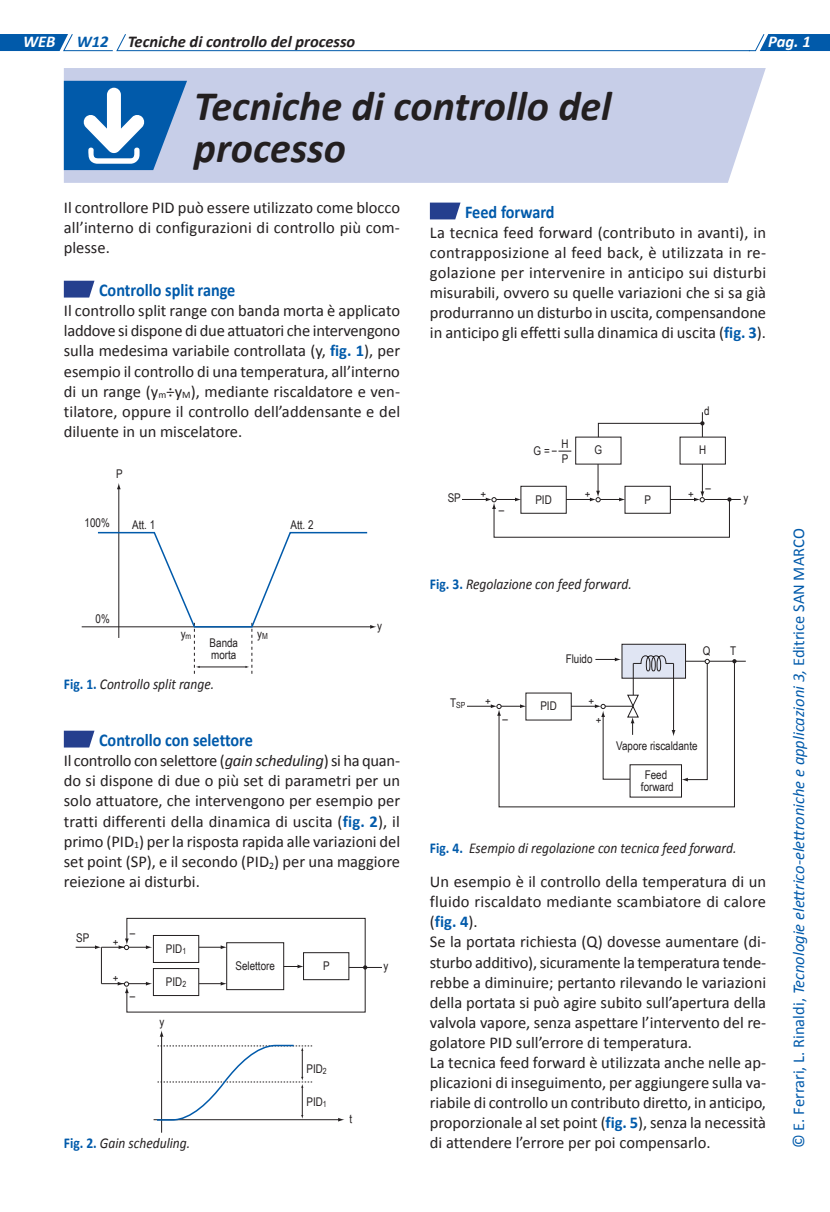
<style>
.page{position:relative;width:830px;height:1212px;background:#fff}
.page>*{position:absolute;margin:0;border:0;box-sizing:border-box;transform-origin:0 0}
.t1{font:italic 700 42px/42px "Calibri";color:#231f20}
.t2{font:700 18px "Calibri";color:#015aaa;scale:.9 1}
.t3{font:16.5px/20.1px "Calibri";color:#231f20;text-align:justify}
.t4{font:italic 16.5px "Calibri";color:#015aaa}
.t5{font:italic 700 16.5px "Calibri";color:#231f20}
.t6{font:italic 700 16.5px "Calibri";color:#fff}
.t7{font:italic 15px "Calibri";color:#231f20;scale:.9 1}
.t8{font:12px/12px "Arial Narrow";color:#231f20}
.t9{font:8.4px "Arial Narrow";color:#231f20}
.s1{color:#015aaa}
.s2{font-weight:700;color:#015aaa}
.s3{font-weight:700;font-style:normal;color:#015aaa}
.s4{font-style:italic}
.s5{font-size:12px}
.s6{font-style:normal}
</style>
<div class="page">
<svg style="left:0;top:34px;width:829px;height:17px"></svg>
<svg style="left:64px;top:281px;width:30px;height:17px"></svg>
<hr style="left:82px;top:626px;width:289px;height:1px;background:#231f20">
<hr style="left:118px;top:488px;width:1px;height:150px;background:#231f20">
<svg style="left:117px;top:483px;width:4px;height:6px"></svg>
<svg style="left:96px;top:531px;width:280px;height:143px"></svg>
<svg style="left:64px;top:731px;width:30px;height:16px"></svg>
<hr style="left:349px;top:967px;width:33px;height:1px;background:#231f20">
<svg style="left:76px;top:918px;width:291px;height:95px"></svg>
<hr style="left:153px;top:1119px;width:186px;height:1px;background:#231f20">
<svg style="left:338px;top:1118px;width:6px;height:3px"></svg>
<hr style="left:161px;top:1035px;width:1px;height:98px;background:#231f20">
<svg style="left:160px;top:1030px;width:3px;height:7px"></svg>
<svg style="left:155px;top:1044px;width:157px;height:77px"></svg>
<svg style="left:429px;top:203px;width:31px;height:16px"></svg>
<hr style="left:701px;top:412px;width:1px;height:81px;background:#231f20">
<div style="left:679px;top:437px;width:46px;height:27px;background:#fff"></div>
<hr style="left:704px;top:499px;width:36px;height:1px;background:#231f20">
<svg style="left:462px;top:464px;width:269px;height:74px"></svg>
<svg style="left:597px;top:421px;width:107px;height:17px"></svg>
<svg style="left:551px;top:451px;width:20px;height:1px"></svg>
<hr style="left:685px;top:661px;width:60px;height:1px;background:#231f20">
<div style="left:621px;top:644px;width:64px;height:34px;background:#e0e5f3"></div>
<div style="left:621px;top:644px;width:64px;height:34px;border:1px solid #231f20"></div>
<svg style="left:467px;top:655px;width:269px;height:152px"></svg>
<hr style="left:632px;top:663px;width:1px;height:32px;background:#231f20">
<div style="left:64px;top:68px;width:701px;height:115px;background:#c7cee8"></div>
<svg style="left:64px;top:81px;width:123px;height:89px"></svg>
<p class="t6" style="left:23px;top:32px;width:34px">WEB</p>
<p class="t5" style="left:77px;top:32px;width:280px"><span class="s1">W12</span> Tecniche di controllo del processo</p>
<h1 class="t1" style="left:194px;top:83px;width:419px">Tecniche di controllo del processo</h1>
<p class="t6" style="left:767px;top:32px;width:44px">Pag. 1</p>
<p class="t3" style="left:64px;top:197px;width:337px">Il controllore PID può essere utilizzato come blocco all’interno di configurazioni di controllo più com&shy;plesse.</p>
<p class="t2" style="left:99px;top:279px;width:153px">Controllo split range</p>
<p class="t3" style="left:64px;top:300px;width:337px">Il controllo split range con banda morta è applicato laddove si dispone di due attuatori che intervengono sulla medesima variabile controllata (y, <span class="s2">fig. 1</span>), per esempio il controllo di una temperatura, all’interno di un range (y<sub>m</sub>÷y<sub>M</sub>), mediante riscaldatore e ven&shy;tilatore, oppure il controllo dell’addensante e del diluente in un miscelatore.</p>
<p class="t8" style="left:116px;top:468px;width:8px">P</p>
<p class="t8" style="left:85px;top:517px;width:27px">100%</p>
<p class="t8" style="left:132px;top:518px;width:24px">Att. 1</p>
<p class="t8" style="left:290px;top:518px;width:24px">Att. 2</p>
<p class="t8" style="left:96px;top:613px;width:16px">0%</p>
<p class="t8" style="left:181px;top:627px;width:12px">y<sub>m</sub></p>
<p class="t8" style="left:257px;top:628px;width:12px">y<sub>M</sub></p>
<p class="t8" style="left:209px;top:636px;width:30px">Banda morta</p>
<p class="t7" style="left:64px;top:675px;width:169px"><span class="s3">Fig. 1.</span> Controllo split range.</p>
<p class="t8" style="left:377px;top:620px;width:6px">y</p>
<p class="t2" style="left:99px;top:728px;width:172px">Controllo con selettore</p>
<p class="t3" style="left:64px;top:749px;width:337px">Il controllo con selettore (<span class="s4">gain scheduling</span>) si ha quan&shy;do si dispone di due o più set di parametri per un solo attuatore, che intervengono per esempio per tratti differenti della dinamica di uscita (<span class="s2">fig. 2</span>), il primo (PID<sub>1</sub>) per la risposta rapida alle variazioni del set point (SP), e il secondo (PID<sub>2</sub>) per una maggiore reiezione ai disturbi.</p>
<p class="t8" style="left:76px;top:931px;width:15px">SP</p>
<p class="t8" style="left:113px;top:935px;width:7px">+</p>
<p class="t8" style="left:130px;top:926px;width:7px">–</p>
<p class="t8" style="left:113px;top:972px;width:7px">+</p>
<p class="t8" style="left:130px;top:990px;width:7px">–</p>
<p class="t8" style="left:166px;top:942px;width:22px">PID<sub>1</sub></p>
<p class="t8" style="left:166px;top:976px;width:22px">PID<sub>2</sub></p>
<p class="t8" style="left:159px;top:1016px;width:6px">y</p>
<p class="t7" style="left:64px;top:1134px;width:142px"><span class="s3">Fig. 2.</span> Gain scheduling.</p>
<p class="t8" style="left:235px;top:960px;width:41px">Selettore</p>
<p class="t8" style="left:323px;top:960px;width:8px">P</p>
<p class="t8" style="left:383px;top:960px;width:6px">y</p>
<p class="t8" style="left:306px;top:1062px;width:22px">PID<sub>2</sub></p>
<p class="t8" style="left:306px;top:1095px;width:22px">PID<sub>1</sub></p>
<p class="t8" style="left:349px;top:1113px;width:4px">t</p>
<p class="t2" style="left:465px;top:200px;width:101px">Feed forward</p>
<p class="t3" style="left:429px;top:221px;width:337px">La tecnica feed forward (contributo in avanti), in contrapposizione al feed back, è utilizzata in re&shy;golazione per intervenire in anticipo sui disturbi misurabili, ovvero su quelle variazioni che si sa già produrranno un disturbo in uscita, compensandone in anticipo gli effetti sulla dinamica di uscita (<span class="s2">fig. 3</span>).</p>
<p class="t8" style="left:447px;top:492px;width:15px">SP</p>
<p class="t8" style="left:480px;top:488px;width:7px">+</p>
<p class="t8" style="left:498px;top:504px;width:7px">–</p>
<p class="t8" style="left:533px;top:445px;width:18px">G =</p>
<p class="t8" style="left:561px;top:437px;width:9px;line-height:14.4px">H<br>P</p>
<p class="t8" style="left:535px;top:493px;width:18px">PID</p>
<p class="t8" style="left:703px;top:404px;width:7px">d</p>
<p class="t8" style="left:594px;top:444px;width:9px">G</p>
<p class="t8" style="left:698px;top:444px;width:9px">H</p>
<p class="t8" style="left:584px;top:488px;width:7px">+</p>
<p class="t8" style="left:688px;top:488px;width:7px">+</p>
<p class="t8" style="left:644px;top:493px;width:8px">P</p>
<p class="t8" style="left:705px;top:481px;width:7px">–</p>
<p class="t7" style="left:429px;top:575px;width:226px"><span class="s3">Fig. 3.</span> Regolazione con feed forward.</p>
<p class="t8" style="left:743px;top:491px;width:6px">y</p>
<p class="t9" style="left:450px;top:700px;width:17px"><span class="s5">T</span>SP</p>
<p class="t8" style="left:485px;top:695px;width:7px">+</p>
<p class="t8" style="left:502px;top:712px;width:7px">–</p>
<p class="t8" style="left:565px;top:652px;width:28px">Fluido</p>
<p class="t8" style="left:540px;top:700px;width:18px">PID</p>
<p class="t8" style="left:588px;top:695px;width:7px">+</p>
<p class="t8" style="left:595px;top:713px;width:7px">+</p>
<p class="t8" style="left:702px;top:645px;width:9px">Q</p>
<p class="t8" style="left:730px;top:645px;width:8px">T</p>
<p class="t8" style="left:616px;top:739px;width:83px">Vapore riscaldante</p>
<p class="t8" style="left:640px;top:769px;width:34px;text-align:center">Feed forward</p>
<p class="t7" style="left:429px;top:839px;width:342px"><span class="s3">Fig. 4.</span> Esempio di regolazione con tecnica feed forward.</p>
<p class="t3" style="left:429px;top:871px;width:337px;text-align:left">Un esempio è il controllo della temperatura di un fluido riscaldato mediante scambiatore di calore (<span class="s2">fig. 4</span>).<br>Se la portata richiesta (Q) dovesse aumentare (di&shy;sturbo additivo), sicuramente la temperatura tende&shy;rebbe a diminuire; pertanto rilevando le variazioni della portata si può agire subito sull’apertura della valvola vapore, senza aspettare l’intervento del re&shy;golatore PID sull’errore di temperatura.<br>La tecnica feed forward è utilizzata anche nelle ap&shy;plicazioni di inseguimento, per aggiungere sulla va&shy;riabile di controllo un contributo diretto, in anticipo, proporzionale al set point (<span class="s2">fig. 5</span>), senza la necessità di attendere l’errore per poi compensarlo.</p>
<p class="t4" style="left:788px;top:1148px;width:621px;rotate:-90deg"><span class="s6">© E. Ferrari, L. Rinaldi,</span> Tecnologie elettrico-elettroniche e applicazioni 3, <span class="s6">Editrice SAN MARCO</span></p>
</div>
